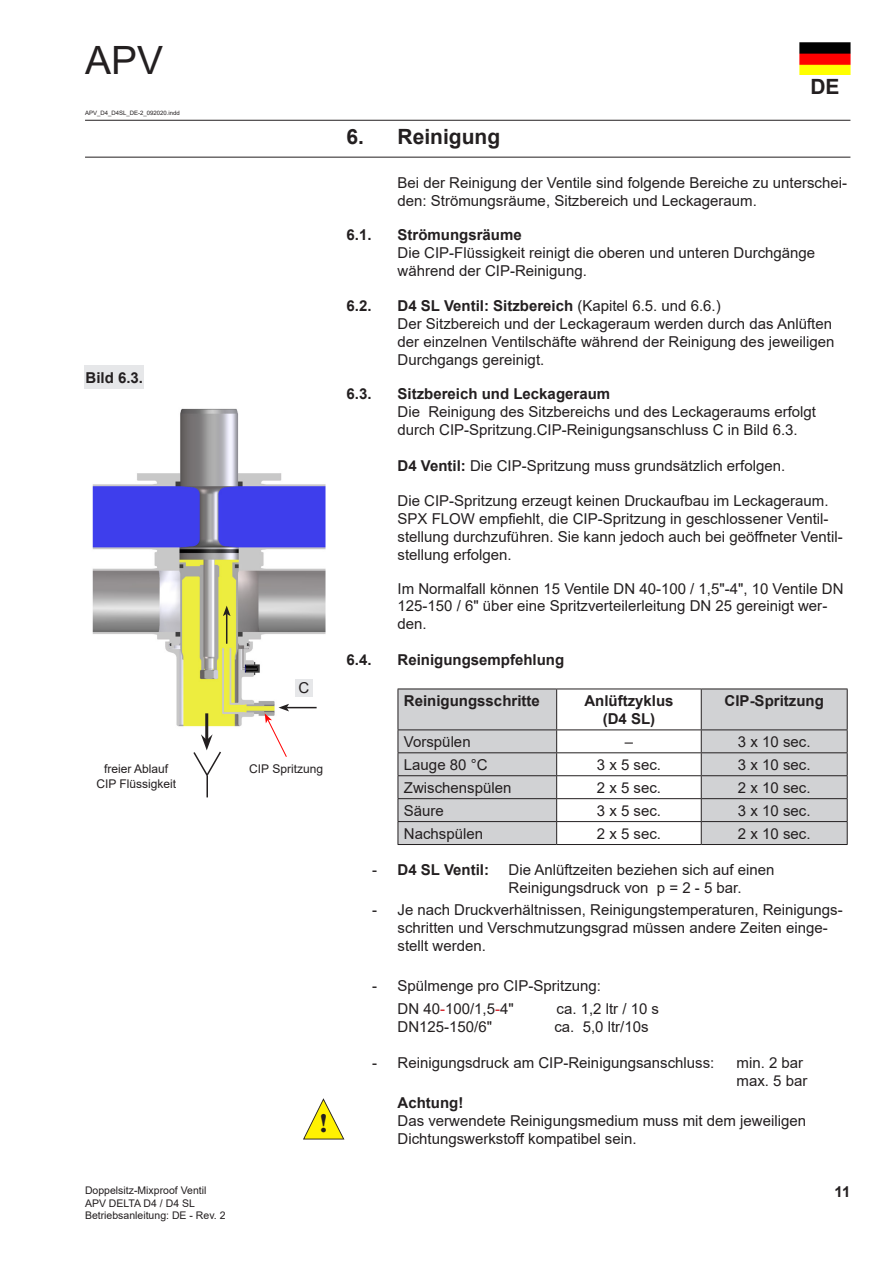
<style>
.page{position:relative;width:893px;height:1263px;background:#fff}
.page>*{position:absolute;margin:0;border:0;box-sizing:border-box;transform-origin:0 0}
.t1{font:39px "Arial";color:#231f20}
.t2{font:700 25.65px "Georgia";color:#231f20}
.t3{font:700 21px "Arial";color:#231f20}
.t4{font:15px/18px "Arial";color:#231f20}
.t5{font:700 15px/18px "Arial";color:#231f20;text-align:center}
.t6{font:12px "Arial";color:#231f20}
.t7{font:10.5px/12.6px "Arial";color:#231f20}
.t8{font:6px "Arial";color:#231f20}
.s1{font-weight:700}
.s2{font-weight:400}
.s3{color:#d1232a}
</style>
<div class="page">
<img style="left:92px;top:408px;width:234px;height:326px">
<hr style="left:205px;top:713px;width:3px;height:27px;background:#231f20">
<hr style="left:206px;top:775px;width:2px;height:22px;background:#231f20">
<svg style="left:193px;top:734px;width:28px;height:43px"></svg>
<img style="left:799px;top:43px;width:51px;height:31px">
<hr style="left:85px;top:120px;width:765px;height:1px;background:#231f20">
<hr style="left:85px;top:157px;width:765px;height:1px;background:#231f20">
<div style="left:399px;top:690px;width:448px;height:154px;background:#d1d2d4"></div>
<hr style="left:398px;top:689px;width:159px;height:1px;background:#231f20">
<hr style="left:398px;top:689px;width:1px;height:40px;background:#231f20">
<hr style="left:701px;top:689px;width:147px;height:1px;background:#231f20">
<hr style="left:847px;top:689px;width:1px;height:40px;background:#231f20">
<hr style="left:398px;top:729px;width:159px;height:1px;background:#231f20">
<hr style="left:701px;top:729px;width:147px;height:1px;background:#231f20">
<hr style="left:398px;top:752px;width:159px;height:1px;background:#231f20">
<hr style="left:701px;top:752px;width:147px;height:1px;background:#231f20">
<hr style="left:398px;top:775px;width:159px;height:1px;background:#231f20">
<hr style="left:701px;top:775px;width:147px;height:1px;background:#231f20">
<hr style="left:398px;top:798px;width:159px;height:1px;background:#231f20">
<hr style="left:701px;top:798px;width:147px;height:1px;background:#231f20">
<hr style="left:398px;top:821px;width:159px;height:1px;background:#231f20">
<svg style="left:398px;top:730px;width:1px;height:114px"></svg>
<hr style="left:398px;top:844px;width:159px;height:1px;background:#231f20">
<hr style="left:701px;top:821px;width:147px;height:1px;background:#231f20">
<hr style="left:701px;top:844px;width:147px;height:1px;background:#231f20">
<svg style="left:847px;top:730px;width:1px;height:114px"></svg>
<svg style="left:556px;top:689px;width:146px;height:155px"></svg>
<hr style="left:557px;top:844px;width:144px;height:1px;background:#231f20">
<div style="left:296px;top:679px;width:17px;height:17px;background:#e6e7e9"></div>
<hr style="left:287px;top:707px;width:30px;height:1px;background:#231f20">
<svg style="left:265px;top:704px;width:24px;height:53px"></svg>
<div style="left:85px;top:366px;width:59px;height:23px;background:#e6e7e9"></div>
<hr style="left:226px;top:614px;width:1px;height:30px;background:#231f20">
<svg style="left:223px;top:606px;width:8px;height:10px"></svg>
<svg style="left:303px;top:1098px;width:41px;height:41px"></svg>
<h1 class="t1" style="left:85px;top:33px;width:80px">APV</h1>
<p class="t8" style="left:85px;top:109px;width:96px">APV_D4_D4SL_DE-2_092020.indd</p>
<p class="t5" style="left:86px;top:369px;width:59px">Bild 6.3.</p>
<p class="t4" style="left:299px;top:679px;width:12px">C</p>
<p class="t6" style="left:104px;top:761px;width:66px">freier Ablauf</p>
<p class="t6" style="left:249px;top:760px;width:75px">CIP Spritzung</p>
<p class="t6" style="left:96px;top:775px;width:81px">CIP Flüssigkeit</p>
<p class="t7" style="left:85px;top:1184px;width:142px">Doppelsitz-Mixproof Ventil<br>APV DELTA D4 / D4 SL<br>Betriebsanleitung: DE - Rev. 2</p>
<h2 class="t2" style="left:319px;top:1109px;width:11px">!</h2>
<h3 class="t3" style="left:810px;top:72px;width:31px">DE</h3>
<h3 class="t3" style="left:347px;top:122px;width:155px">6. Reinigung</h3>
<p class="t4" style="left:398px;top:173px;width:451px">Bei der Reinigung der Ventile sind folgende Bereiche zu unterschei&shy;den: Strömungsräume, Sitzbereich und Leckageraum.</p>
<p class="t5" style="left:347px;top:226px;width:27px">6.1.</p>
<p class="t5" style="left:398px;top:226px;width:126px">Strömungsräume</p>
<p class="t4" style="left:398px;top:244px;width:419px">Die CIP-Flüssigkeit reinigt die oberen und unteren Durchgänge während der CIP-Reinigung.</p>
<p class="t5" style="left:347px;top:296px;width:27px">6.2.</p>
<p class="t4" style="left:398px;top:296px;width:438px"><span class="s1">D4 SL Ventil: Sitzbereich</span> (Kapitel 6.5. und 6.6.)<br>Der Sitzbereich und der Leckageraum werden durch das Anlüften der einzelnen Ventilschäfte während der Reinigung des jeweiligen Durchgangs gereinigt.</p>
<p class="t5" style="left:347px;top:385px;width:27px">6.3.</p>
<p class="t5" style="left:398px;top:385px;width:214px">Sitzbereich und Leckageraum</p>
<p class="t4" style="left:398px;top:403px;width:420px">Die Reinigung des Sitzbereichs und des Leckageraums erfolgt durch CIP-Spritzung.CIP-Reinigungsanschluss C in Bild 6.3.</p>
<p class="t4" style="left:398px;top:457px;width:389px"><span class="s1">D4 Ventil:</span> Die CIP-Spritzung muss grundsätzlich erfolgen.</p>
<p class="t4" style="left:398px;top:491px;width:447px">Die CIP-Spritzung erzeugt keinen Druckaufbau im Leckageraum.<br>SPX FLOW empfiehlt, die CIP-Spritzung in geschlossener Ventil&shy;stellung durchzuführen. Sie kann jedoch auch bei geöffneter Ventil&shy;stellung erfolgen.</p>
<p class="t4" style="left:398px;top:580px;width:447px;line-height:16.5px">Im Normalfall können 15 Ventile DN 40-100 / 1,5"-4", 10 Ventile DN<br>125-150 / 6" über eine Spritzverteilerleitung DN 25 gereinigt wer-</p>
<p class="t4" style="left:398px;top:614px;width:31px">den.</p>
<p class="t5" style="left:347px;top:650px;width:27px">6.4.</p>
<p class="t5" style="left:398px;top:650px;width:168px">Reinigungsempfehlung</p>
<p class="t5" style="left:404px;top:692px;width:137px">Reinigungsschritte</p>
<p class="t5" style="left:584px;top:692px;width:91px">Anlüftzyklus (D4 SL)</p>
<p class="t5" style="left:725px;top:692px;width:101px">CIP-Spritzung</p>
<p class="t4" style="left:404px;top:732px;width:68px">Vorspülen</p>
<p class="t4" style="left:625px;top:732px;width:10px">–</p>
<p class="t4" style="left:738px;top:732px;width:74px">3 x 10 sec.</p>
<p class="t4" style="left:404px;top:755px;width:85px">Lauge 80 °C</p>
<p class="t4" style="left:597px;top:755px;width:66px">3 x 5 sec.</p>
<p class="t4" style="left:738px;top:755px;width:74px">3 x 10 sec.</p>
<p class="t4" style="left:404px;top:778px;width:109px">Zwischenspülen</p>
<p class="t4" style="left:597px;top:778px;width:66px">2 x 5 sec.</p>
<p class="t4" style="left:738px;top:778px;width:74px">2 x 10 sec.</p>
<p class="t4" style="left:404px;top:801px;width:42px">Säure</p>
<p class="t4" style="left:597px;top:801px;width:66px">3 x 5 sec.</p>
<p class="t4" style="left:738px;top:801px;width:74px">3 x 10 sec.</p>
<p class="t4" style="left:404px;top:824px;width:81px">Nachspülen</p>
<p class="t4" style="left:597px;top:824px;width:66px">2 x 5 sec.</p>
<p class="t4" style="left:738px;top:824px;width:74px">2 x 10 sec.</p>
<p class="t5" style="left:372px;top:861px;width:118px"><span class="s2">-</span> D4 SL Ventil:</p>
<p class="t4" style="left:509px;top:860px;width:267px">Die Anlüftzeiten beziehen sich auf einen<br>Reinigungsdruck von p = 2 - 5 bar.</p>
<p class="t4" style="left:398px;top:901px;width:447px;text-indent:-26px">- Je nach Druckverhältnissen, Reinigungstemperaturen, Reinigungs&shy;schritten und Verschmutzungsgrad müssen andere Zeiten einge&shy;stellt werden.</p>
<p class="t4" style="left:398px;top:975px;width:205px;line-height:22.2px;text-indent:-26px">- Spülmenge pro CIP-Spritzung:<br>DN 40<span class="s3">-</span>100/1,5<span class="s3">-</span>4"</p>
<p class="t4" style="left:557px;top:999px;width:104px">ca. 1,2 ltr / 10 s</p>
<p class="t4" style="left:398px;top:1017px;width:96px">DN125-150/6"</p>
<p class="t4" style="left:554px;top:1017px;width:96px">ca. 5,0 ltr/10s</p>
<p class="t4" style="left:372px;top:1053px;width:344px">- Reinigungsdruck am CIP-Reinigungsanschluss:</p>
<p class="t4" style="left:737px;top:1053px;width:72px">min. 2 bar max. 5 bar</p>
<p class="t5" style="left:398px;top:1094px;width:67px">Achtung!</p>
<p class="t4" style="left:398px;top:1111px;width:410px">Das verwendete Reinigungsmedium muss mit dem jeweiligen<br>Dichtungswerkstoff kompatibel sein.</p>
<p class="t5" style="left:835px;top:1183px;width:17px">11</p>
</div>
